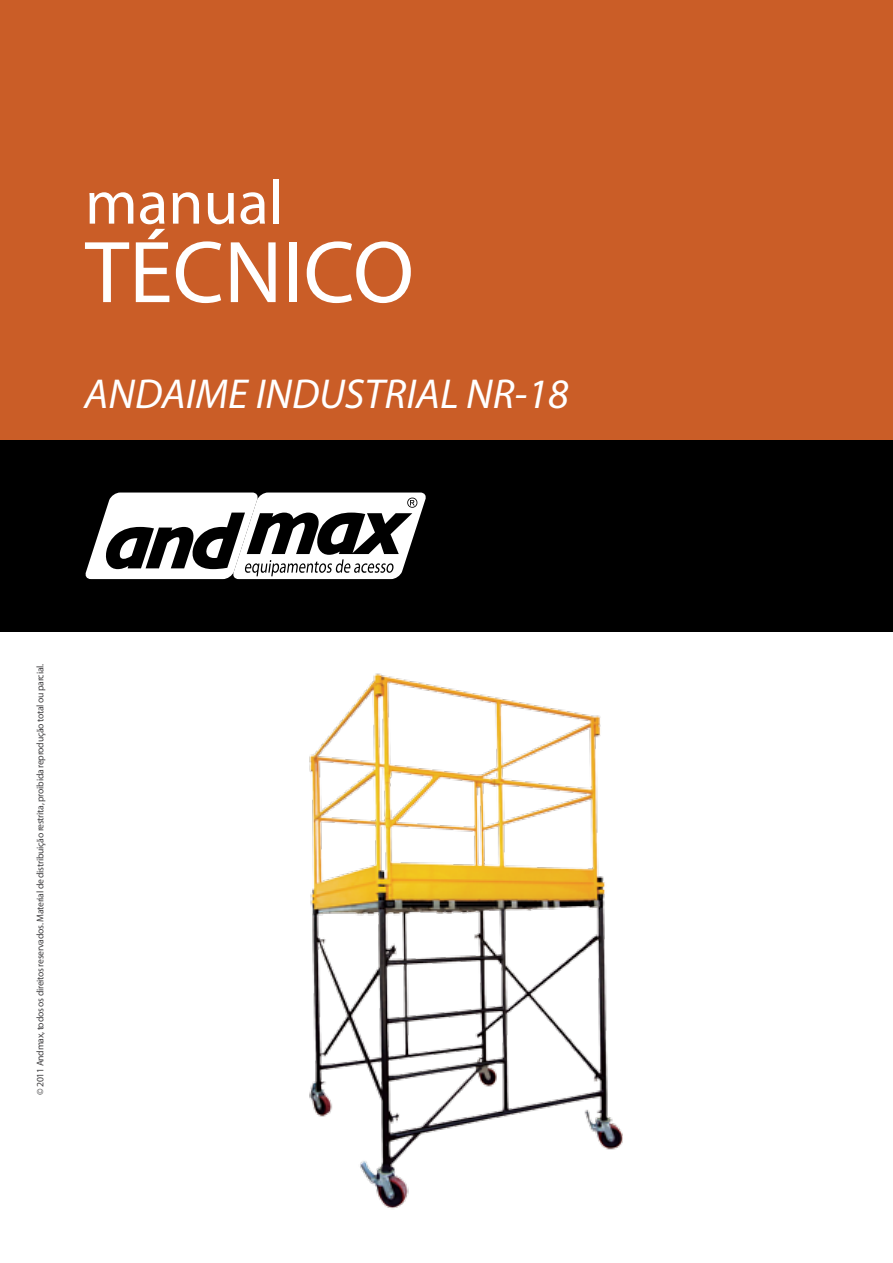
<style>
.page{position:relative;width:893px;height:1263px;background:#fff}
.page>*{position:absolute;margin:0;border:0;box-sizing:border-box;transform-origin:0 0}
.t1{font:88.65px "Myriad Pro";color:#fff}
.t2{font:63.3px "Myriad Pro";color:#fff}
.t3{font:italic 42px "Myriad Pro";color:#fff}
.t4{font:9.75px "Myriad Pro";letter-spacing:-.03em;color:#414042}
</style>
<div class="page">
<div style="left:0;top:0;width:893px;height:440px;background:#ca5d27"></div>
<div style="left:0;top:440px;width:893px;height:191px;background:#000"></div>
<svg style="left:85px;top:492px;width:341px;height:87px"></svg>
<img style="left:239px;top:631px;width:414px;height:578px">
<h2 class="t2" style="left:85px;top:163px;width:200px">manual</h2>
<h1 class="t1" style="left:85px;top:218px;width:331px">TÉCNICO</h1>
<h3 class="t3" style="left:85px;top:368px;width:486px">ANDAIME INDUSTRIAL NR-18</h3>
<p class="t4" style="left:34px;top:1095px;width:432px;rotate:-90deg">© 2011 Andmax, todos os direitos reservados. Material de distribuição restrita, proibida reprodução total ou parcial.</p>
</div>
